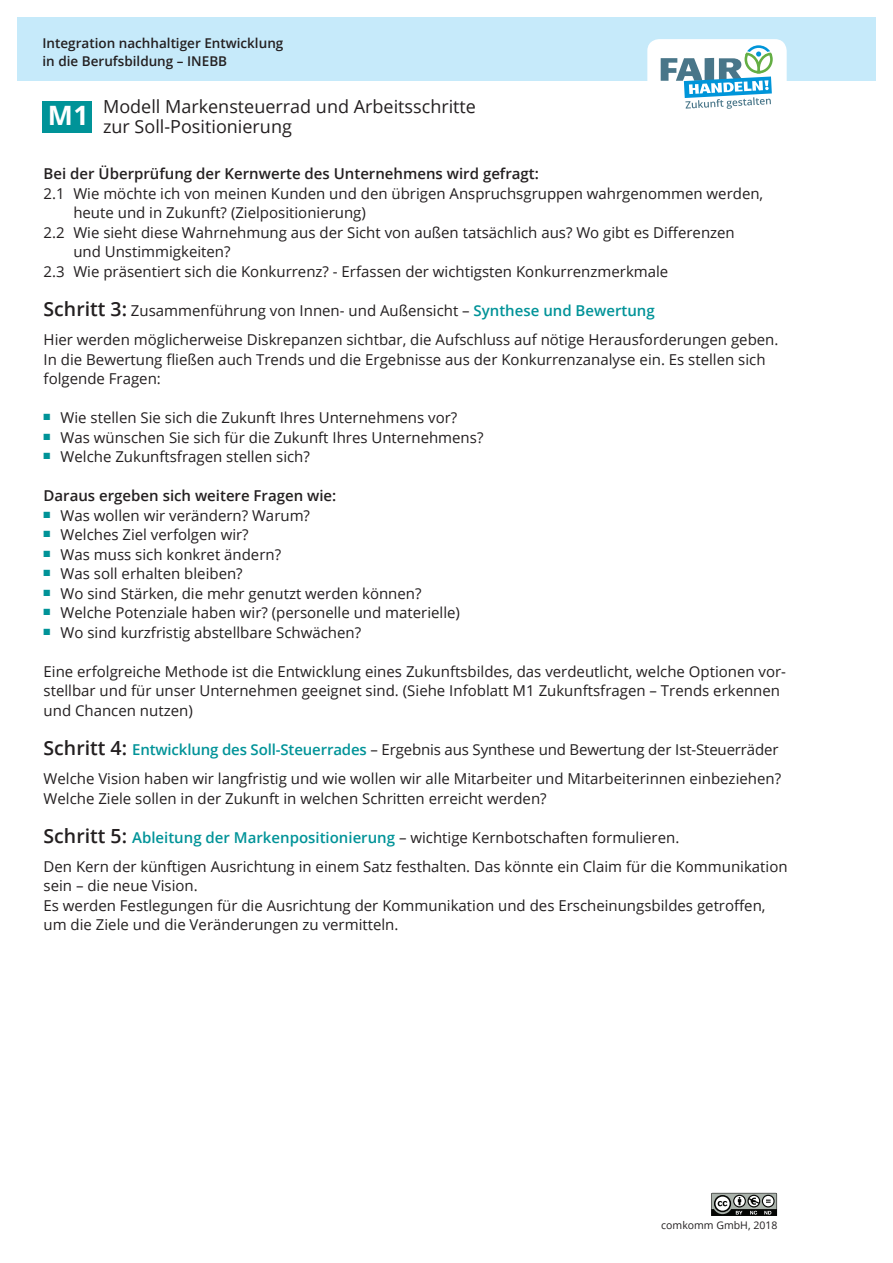
<style>
.page{position:relative;width:893px;height:1263px;background:#fff}
.page>*{position:absolute;margin:0;border:0;box-sizing:border-box;transform-origin:0 0}
.t1{font:18px/19.5px "Open Sans";color:#231f20}
.t2{font:15px/19.5px "Open Sans";color:#231f20}
.t3{font:600 15px "Open Sans";color:#231f20}
.t4{font:600 13.5px/17.5px "Open Sans";color:#231f20}
.t5{font:10.5px "Open Sans";color:#231f20}
.s1{font-weight:600;font-size:19.5px}
.s2{font-weight:600;color:#009398}
</style>
<div class="page">
<div style="left:17px;top:17px;width:859px;height:64px;background:#c6eafa"></div>
<div style="left:647px;top:39px;width:140px;height:77px;background:#fff;border-radius:12px"></div>
<svg style="left:661px;top:45px;width:112px;height:64px"></svg>
<div style="left:43px;top:101px;width:49px;height:31px;background:#009398"></div>
<svg style="left:711px;top:1193px;width:67px;height:23px;background:#757875"></svg>
<p class="t4" style="left:43px;top:34px;width:242px">Integration nachhaltiger Entwicklung in die Berufsbildung – INEBB</p>
<p class="t1" style="left:48px;top:97px;width:430px;text-indent:55px">Modell Markensteuerrad und Arbeitsschritte<br><sup>M</sup> <sup>1</sup> zur Soll-Positionierung</p>
<p class="t3" style="left:44px;top:164px;width:497px">Bei der Überprüfung der Kernwerte des Unternehmens wird gefragt:</p>
<p class="t2" style="left:44px;top:183px;width:721px">2.1 Wie möchte ich von meinen Kunden und den übrigen Anspruchsgruppen wahrgenommen werden,</p>
<p class="t2" style="left:73px;top:203px;width:294px">heute und in Zukunft? (Zielpositionierung)</p>
<p class="t2" style="left:44px;top:222px;width:693px">2.2 Wie sieht diese Wahrnehmung aus der Sicht von außen tatsächlich aus? Wo gibt es Differenzen</p>
<p class="t2" style="left:73px;top:242px;width:159px">und Unstimmigkeiten?</p>
<p class="t2" style="left:44px;top:261px;width:626px">2.3 Wie präsentiert sich die Konkurrenz? - Erfassen der wichtigsten Konkurrenzmerkmale</p>
<p class="t2" style="left:44px;top:295px;width:736px;line-height:29.2px"><span class="s1">Schritt 3:</span> Zusammenführung von Innen- und Außensicht – <span class="s2">Synthese und Bewertung<br></span>Hier werden möglicherweise Diskrepanzen sichtbar, die Aufschluss auf nötige Herausforderungen geben.</p>
<p class="t2" style="left:44px;top:349px;width:723px">In die Bewertung fließen auch Trends und die Ergebnisse aus der Konkurrenzanalyse ein. Es stellen sich folgende Fragen:</p>
<p class="t2" style="left:44px;top:408px;width:415px"><sup>■</sup> Wie stellen Sie sich die Zukunft Ihres Unternehmens vor?</p>
<p class="t2" style="left:44px;top:427px;width:441px"><sup>■</sup> Was wünschen Sie sich für die Zukunft Ihres Unternehmens?</p>
<p class="t2" style="left:44px;top:447px;width:268px"><sup>■</sup> Welche Zukunftsfragen stellen sich?</p>
<p class="t3" style="left:44px;top:485px;width:294px">Daraus ergeben sich weitere Fragen wie:</p>
<p class="t2" style="left:44px;top:505px;width:268px"><sup>■</sup> Was wollen wir verändern? Warum?</p>
<p class="t2" style="left:44px;top:525px;width:207px"><sup>■</sup> Welches Ziel verfolgen wir?</p>
<p class="t2" style="left:44px;top:544px;width:239px"><sup>■</sup> Was muss sich konkret ändern?</p>
<p class="t2" style="left:44px;top:564px;width:201px"><sup>■</sup> Was soll erhalten bleiben?</p>
<p class="t2" style="left:44px;top:583px;width:379px"><sup>■</sup> Wo sind Stärken, die mehr genutzt werden können?</p>
<p class="t2" style="left:44px;top:603px;width:418px"><sup>■</sup> Welche Potenziale haben wir? (personelle und materielle)</p>
<p class="t2" style="left:44px;top:622px;width:319px"><sup>■</sup> Wo sind kurzfristig abstellbare Schwächen?</p>
<p class="t2" style="left:44px;top:661px;width:744px">Eine erfolgreiche Methode ist die Entwicklung eines Zukunftsbildes, das verdeutlicht, welche Optionen vor&shy;stellbar und für unser Unternehmen geeignet sind. (Siehe Infoblatt M1 Zukunftsfragen – Trends erkennen und Chancen nutzen)</p>
<p class="t2" style="left:44px;top:734px;width:739px;line-height:29.2px"><span class="s1">Schritt 4:</span> <span class="s2">Entwicklung des Soll-Steuerrades</span> – Ergebnis aus Synthese und Bewertung der Ist-Steuerräder<br>Welche Vision haben wir langfristig und wie wollen wir alle Mitarbeiter und Mitarbeiterinnen einbeziehen?</p>
<p class="t2" style="left:44px;top:788px;width:505px">Welche Ziele sollen in der Zukunft in welchen Schritten erreicht werden?</p>
<p class="t2" style="left:44px;top:822px;width:746px;line-height:29.2px"><span class="s1">Schritt 5:</span> <span class="s2">Ableitung der Markenpositionierung</span> – wichtige Kernbotschaften formulieren.<br>Den Kern der künftigen Ausrichtung in einem Satz festhalten. Das könnte ein Claim für die Kommunikation</p>
<p class="t2" style="left:44px;top:876px;width:723px">sein – die neue Vision.<br>Es werden Festlegungen für die Ausrichtung der Kommunikation und des Erscheinungsbildes getroffen, um die Ziele und die Veränderungen zu vermitteln.</p>
<p class="t5" style="left:661px;top:1218px;width:118px">comkomm GmbH, 2018</p>
</div>
